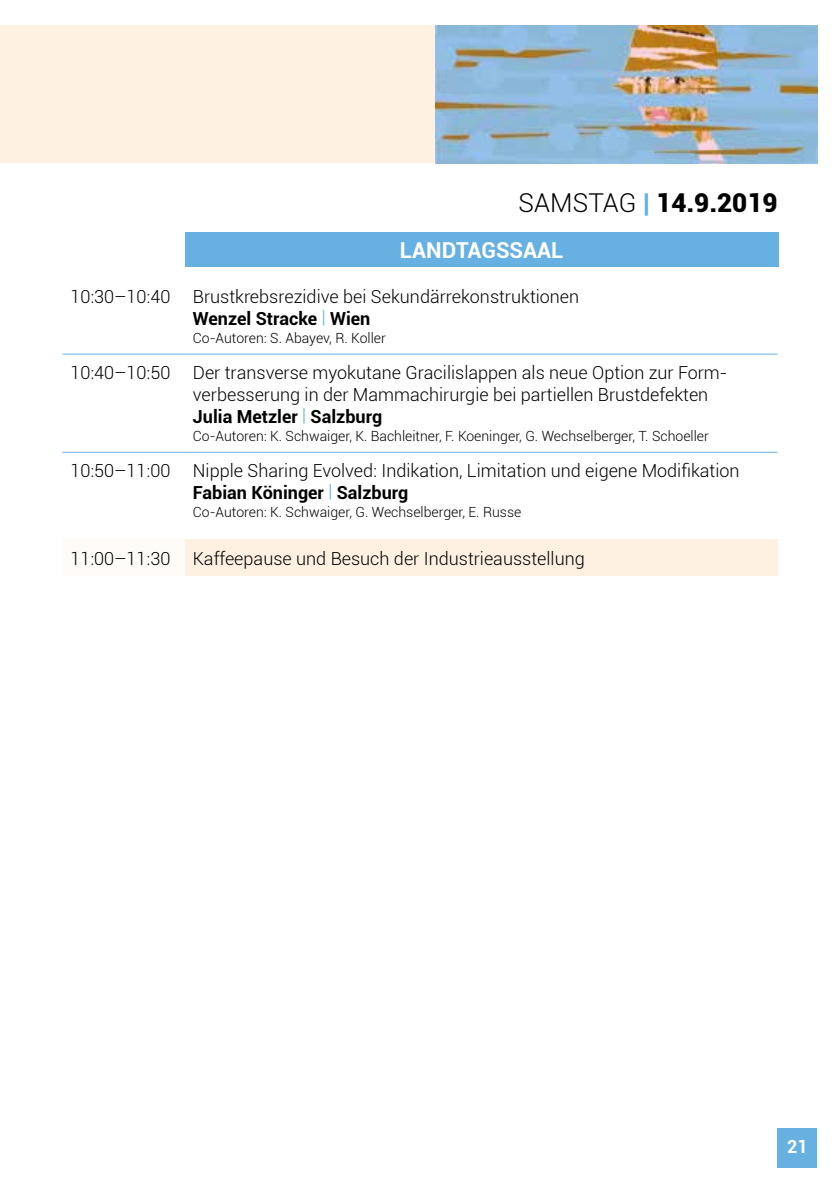
<style>
.page{position:relative;width:840px;height:1191px;background:#fff}
.page>*{position:absolute;margin:0;border:0;box-sizing:border-box;transform-origin:0 0}
.t1{font:900 26px "Roboto";color:#000}
.t2{font:700 22px "Roboto";color:#fff}
.t3{font:300 18px/22px "Roboto";color:#000}
.t4{font:700 18px "Roboto";color:#fff}
.t5{font:300 14px "Roboto";color:#000}
.s1{font-weight:300}
.s2{color:#67b0e2}
.s3{font-weight:700}
</style>
<div class="page">
<div style="left:185px;top:232px;width:593px;height:34px;background:#67b0e2"></div>
<div style="left:0;top:25px;width:816px;height:138px;background:#fef1e2"></div>
<img style="left:435px;top:25px;width:381px;height:138px">
<div style="left:777px;top:1128px;width:39px;height:40px;background:#67b0e2"></div>
<div style="left:62px;top:540px;width:123px;height:36px;background:#fffbf6"></div>
<div style="left:185px;top:540px;width:592px;height:36px;background:#fef1e2"></div>
<hr style="left:62px;top:354px;width:123px;height:1px;background:#67b0e2">
<hr style="left:185px;top:354px;width:592px;height:1px;background:#67b0e2">
<hr style="left:62px;top:452px;width:123px;height:1px;background:#67b0e2">
<hr style="left:185px;top:452px;width:592px;height:1px;background:#67b0e2">
<h1 class="t1" style="left:518px;top:185px;width:260px"><span class="s1">SAMSTAG</span> <span class="s2">|</span> 14.9.2019</h1>
<p class="t2" style="left:399px;top:234px;width:165px">LANDTAGSSAAL</p>
<p class="t3" style="left:193px;top:285px;width:387px;text-indent:-122px">10:30–10:40 Brustkrebsrezidive bei Sekundärrekonstruktionen<br><span class="s3">Wenzel Stracke</span> <span class="s2">|</span> <span class="s3">Wien</span></p>
<p class="t5" style="left:193px;top:328px;width:194px">Co-Autoren: S. Abayev, R. Koller</p>
<p class="t3" style="left:193px;top:361px;width:536px;text-indent:-122px">10:40–10:50 Der transverse myokutane Gracilislappen als neue Option zur Form&shy;verbesserung in der Mammachirurgie bei partiellen Brustdefekten<br><span class="s3">Julia Metzler</span> <span class="s2">|</span> <span class="s3">Salzburg</span></p>
<p class="t5" style="left:193px;top:426px;width:517px">Co-Autoren: K. Schwaiger, K. Bachleitner, F. Koeninger, G. Wechselberger, T. Schoeller</p>
<p class="t3" style="left:193px;top:459px;width:548px;text-indent:-122px">10:50–11:00 Nipple Sharing Evolved: Indikation, Limitation und eigene Modifikation<br><span class="s3">Fabian Köninger</span> <span class="s2">|</span> <span class="s3">Salzburg</span></p>
<p class="t5" style="left:193px;top:502px;width:330px">Co-Autoren: K. Schwaiger, G. Wechselberger, E. Russe</p>
<p class="t3" style="left:70px;top:547px;width:515px">11:00–11:30 Kaffeepause und Besuch der Industrieausstellung</p>
<p class="t4" style="left:786px;top:1134px;width:22px">21</p>
</div>
